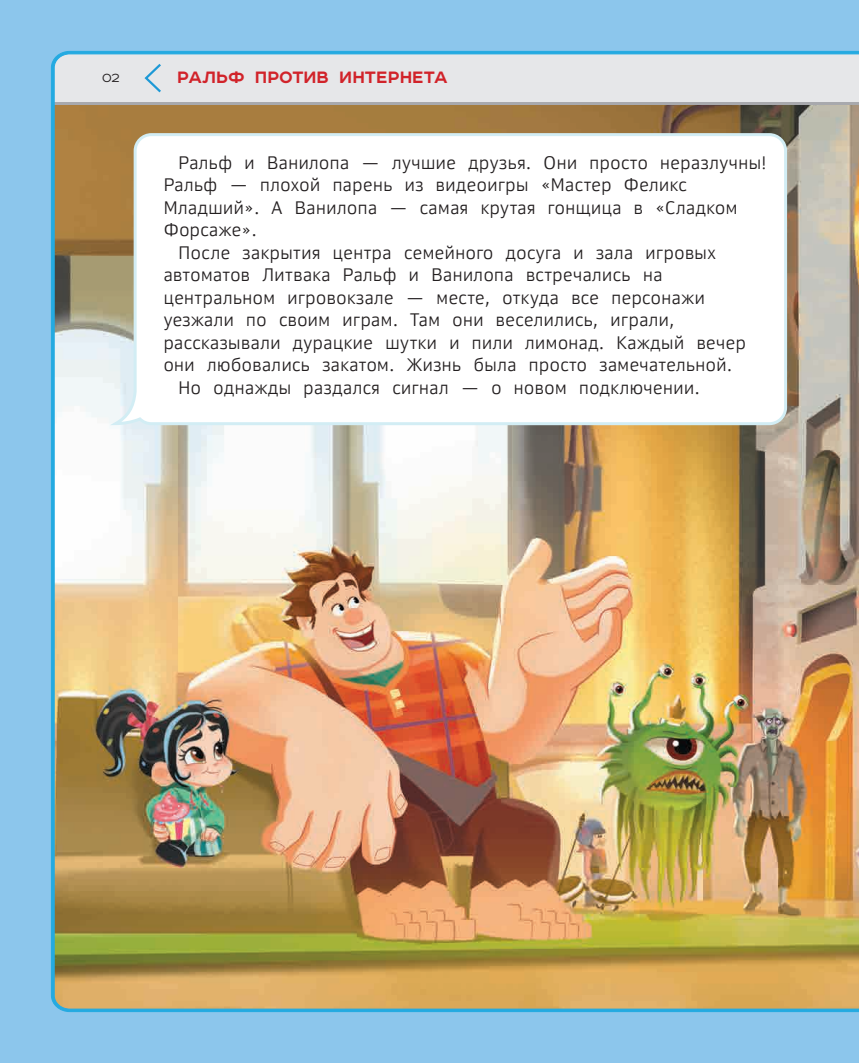
<style>
.page{position:relative;width:859px;height:1063px;background:#8cc6ec}
.page>*{position:absolute;margin:0;border:0;box-sizing:border-box;transform-origin:0 0}
.t1{font:700 21px "Affect";color:#d1232a}
.t2{font:300 18px "Yefimov Sans W03";letter-spacing:.03em;color:#231f20}
.t3{font:300 15px "Affect";color:#231f20}
</style>
<div class="page">
<img style="left:53px;top:53px;width:806px;height:957px">
<svg style="left:143px;top:61px;width:20px;height:34px"></svg>
<svg style="left:104px;top:132px;width:685px;height:295px;background:#f9f9f8"></svg>
<p class="t3" style="left:102px;top:67px;width:19px">02</p>
<p class="t1" style="left:177px;top:67px;width:272px">РАЛЬФ ПРОТИВ ИНТЕРНЕТА</p>
<p class="t2" style="left:179px;top:152px;width:589px">Ральф и Ванилопа — лучшие друзья. Они просто неразлучны!</p>
<p class="t2" style="left:164px;top:174px;width:525px">Ральф — плохой парень из видеоигры «Мастер Феликс</p>
<p class="t2" style="left:164px;top:197px;width:575px">Младший». А Ванилопа — самая крутая гонщица в «Сладком</p>
<p class="t2" style="left:164px;top:219px;width:94px">Форсаже».</p>
<p class="t2" style="left:179px;top:242px;width:539px">После закрытия центра семейного досуга и зала игровых</p>
<p class="t2" style="left:164px;top:264px;width:500px">автоматов Литвака Ральф и Ванилопа встречались на</p>
<p class="t2" style="left:164px;top:287px;width:543px">центральном игровокзале — месте, откуда все персонажи</p>
<p class="t2" style="left:164px;top:309px;width:512px">уезжали по своим играм. Там они веселились, играли,</p>
<p class="t2" style="left:164px;top:332px;width:584px">рассказывали дурацкие шутки и пили лимонад. Каждый вечер</p>
<p class="t2" style="left:164px;top:354px;width:570px">они любовались закатом. Жизнь была просто замечательной.</p>
<p class="t2" style="left:179px;top:377px;width:522px">Но однажды раздался сигнал — о новом подключении.</p>
</div>
